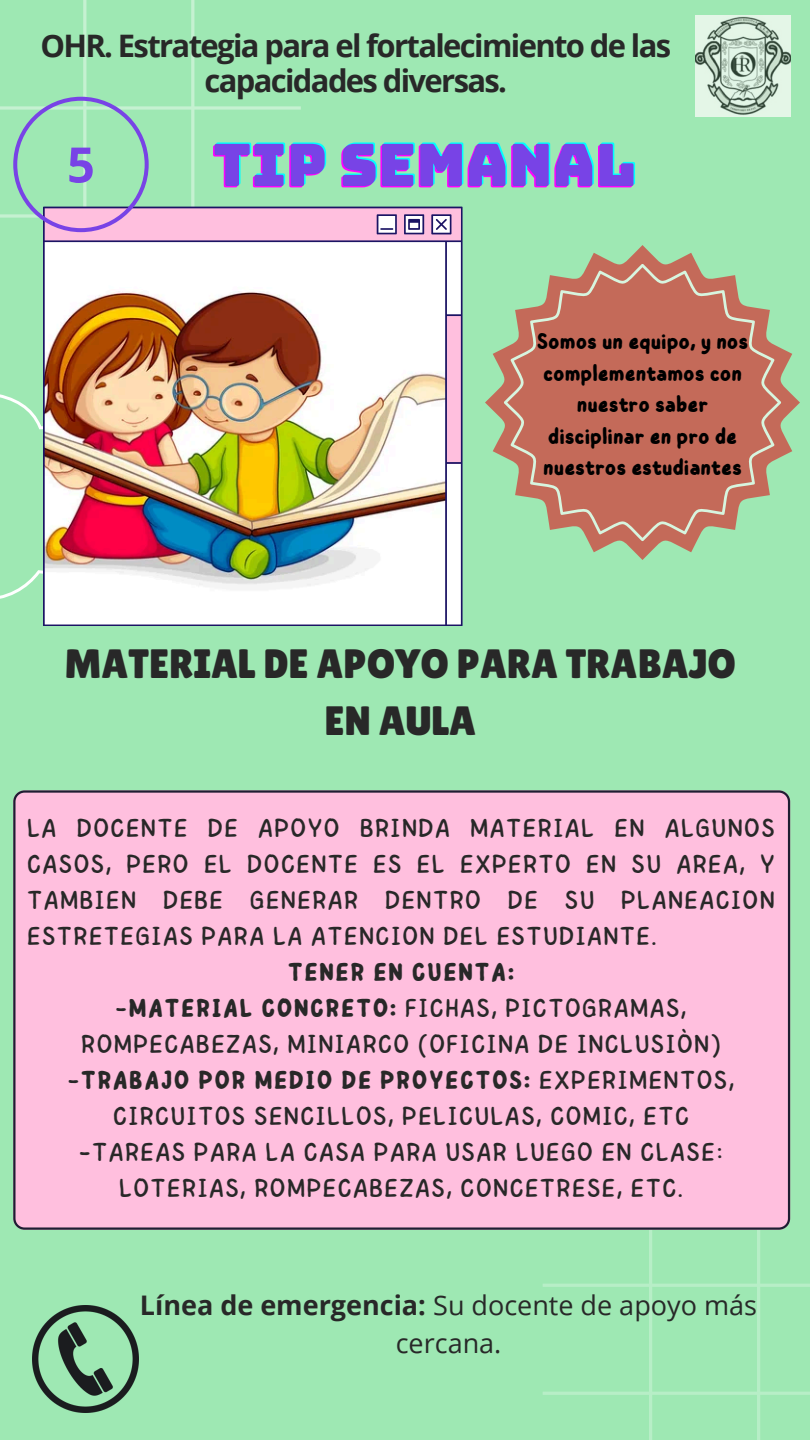
<style>
.page{position:relative;width:810px;height:1440px;background:#9ee8b3}
.page>*{position:absolute;margin:0;border:0;box-sizing:border-box;transform-origin:0 0}
.t1{font:58.6px "Bungee";color:#f0f}
.t2{font:41px/57px "Lilita One";color:#282828;text-align:center}
.t3{font:700 31px/35.2px "Open Sans";letter-spacing:-.055em;color:#282828;text-align:center}
.t4{font:27px/37.5px "Open Sans";color:#282828;text-align:center}
.t5{font:26px "Childos Arabic";letter-spacing:.055em;color:#282828}
.t6{font:700 26px "Childos Arabic";letter-spacing:.055em;color:#282828}
.t7{font:700 22.6px/31.5px "Childos Arabic";color:#000;text-align:center}
.s1{font-weight:700}
.s2{font-weight:400}
</style>
<div class="page">
<svg style="left:76px;top:0;width:119px;height:97px"></svg>
<svg style="left:543px;top:1177px;width:267px;height:263px"></svg>
<div style="left:13px;top:790px;width:777px;height:440px;background:#ffbfde"></div>
<img style="left:695px;top:16px;width:95px;height:100px">
<img style="left:32px;top:1306px;width:107px;height:106px">
<img style="left:0;top:97px;width:462px;height:528px">
<svg style="left:485px;top:245px;width:315px;height:315px"></svg>
<svg style="left:504px;top:264px;width:277px;height:277px;background:#be816b"></svg>
<h1 class="t3" style="left:40px;top:28px;width:632px">OHR. Estrategia para el fortalecimiento de las capacidades diversas.</h1>
<h1 class="t1" style="left:211px;top:137px;width:425px">TIP SEMANAL</h1>
<p class="t7" style="left:537px;top:326px;width:213px">Somos un equipo, y nos complementamos con nuestro saber disciplinar en pro de nuestros estudiantes</p>
<p class="t2" style="left:64px;top:635px;width:673px">MATERIAL DE APOYO PARA TRABAJO<br>EN AULA</p>
<h3 class="t5" style="left:27px;top:810px;width:749px">LA DOCENTE DE APOYO BRINDA MATERIAL EN ALGUNOS</h3>
<h3 class="t5" style="left:27px;top:846px;width:749px">CASOS, PERO EL DOCENTE ES EL EXPERTO EN SU AREA, Y</h3>
<h3 class="t5" style="left:27px;top:882px;width:749px">TAMBIEN DEBE GENERAR DENTRO DE SU PLANEACION</h3>
<h3 class="t5" style="left:27px;top:918px;width:631px">ESTRETEGIAS PARA LA ATENCION DEL ESTUDIANTE.</h3>
<h3 class="t6" style="left:288px;top:954px;width:228px">TENER EN CUENTA:</h3>
<h3 class="t5" style="left:116px;top:990px;width:572px">-<span class="s1">MATERIAL CONCRETO:</span> FICHAS, PICTOGRAMAS,</h3>
<h3 class="t5" style="left:81px;top:1026px;width:641px">ROMPECABEZAS, MINIARCO (OFICINA DE INCLUSIÒN)</h3>
<h3 class="t6" style="left:68px;top:1062px;width:668px"><span class="s2">-</span>TRABAJO POR MEDIO DE PROYECTOS: <span class="s2">EXPERIMENTOS,</span></h3>
<h3 class="t5" style="left:113px;top:1098px;width:577px">CIRCUITOS SENCILLOS, PELICULAS, COMIC, ETC</h3>
<h3 class="t5" style="left:79px;top:1134px;width:645px">-TAREAS PARA LA CASA PARA USAR LUEGO EN CLASE:</h3>
<h3 class="t5" style="left:119px;top:1170px;width:565px">LOTERIAS, ROMPECABEZAS, CONCETRESE, ETC.</h3>
<p class="t4" style="left:140px;top:1286px;width:619px"><span class="s1">Línea de emergencia:</span> Su docente de apoyo más cercana.</p>
</div>
